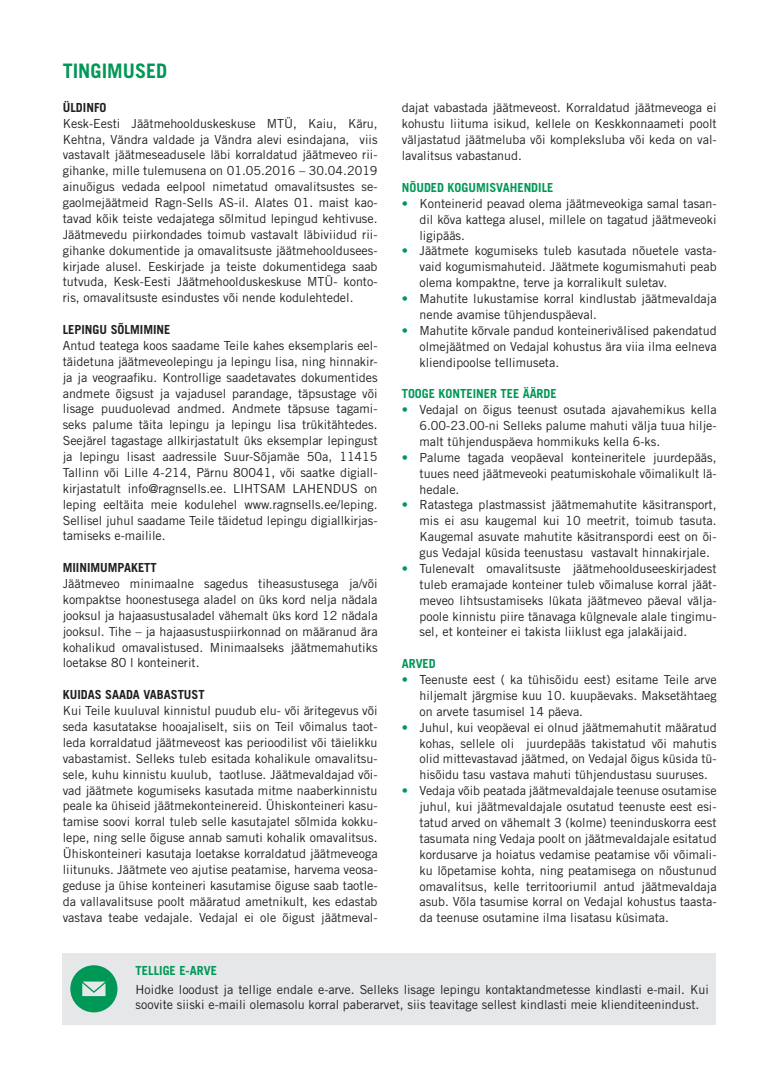
<style>
.page{position:relative;width:780px;height:1088px;background:#fff}
.page>*{position:absolute;margin:0;border:0;box-sizing:border-box;transform-origin:0 0}
.t1{font:700 20px "Trade Gothic";color:#009856}
.t2{font:12.5px/15.9px "Trade Gothic";color:#231f20;text-align:justify}
.t3{font:700 12.5px "Trade Gothic";color:#009856}
.t4{font:700 12.5px "Trade Gothic";color:#231f20}
.s1{color:#009856}
</style>
<div class="page">
<div style="left:63px;top:952px;width:653px;height:72px;background:#e6e7e9"></div>
<svg style="left:70px;top:965px;width:47px;height:47px"></svg>
<h1 class="t1" style="left:63px;top:59px;width:106px">TINGIMUSED</h1>
<p class="t4" style="left:63px;top:100px;width:45px">ÜLDINFO</p>
<p class="t2" style="left:63px;top:115px;width:316px">Kesk-Eesti Jäätmehoolduskeskuse MTÜ, Kaiu, Käru, Kehtna, Vändra valdade ja Vändra alevi esindajana, viis vastavalt jäätmeseadusele läbi korraldatud jäätmeveo rii&shy;gihanke, mille tulemusena on 01.05.2016 – 30.04.2019 ainuõigus vedada eelpool nimetatud omavalitsustes se&shy;gaolmejäätmeid Ragn-Sells AS-il. Alates 01. maist kao&shy;tavad kõik teiste vedajatega sõlmitud lepingud kehtivuse.<br>Jäätmevedu piirkondades toimub vastavalt läbiviidud rii&shy;gihanke dokumentide ja omavalitsuste jäätmehooldusees&shy;kirjade alusel. Eeskirjade ja teiste dokumentidega saab tutvuda, Kesk-Eesti Jäätmehoolduskeskuse MTÜ- konto&shy;ris, omavalitsuste esindustes või nende kodulehtedel.</p>
<p class="t4" style="left:63px;top:322px;width:109px">LEPINGU SÕLMIMINE</p>
<p class="t2" style="left:63px;top:337px;width:316px">Antud teatega koos saadame Teile kahes eksemplaris eel&shy;täidetuna jäätmeveolepingu ja lepingu lisa, ning hinnakir&shy;ja ja veograafiku. Kontrollige saadetavates dokumentides andmete õigsust ja vajadusel parandage, täpsustage või lisage puuduolevad andmed. Andmete täpsuse tagami&shy;seks palume täita lepingu ja lepingu lisa trükitähtedes.<br>Seejärel tagastage allkirjastatult üks eksemplar lepingust ja lepingu lisast aadressile Suur-Sõjamäe 50a, 11415<br>Tallinn või Lille 4-214, Pärnu 80041, või saatke digiall&shy;kirjastatult info@ragnsells.ee. LIHTSAM LAHENDUS on leping eeltäita meie kodulehel www.ragnsells.ee/leping.<br>Sellisel juhul saadame Teile täidetud lepingu digiallkirjas&shy;tamiseks e-mailile.</p>
<p class="t4" style="left:63px;top:560px;width:96px">MIINIMUMPAKETT</p>
<p class="t2" style="left:63px;top:575px;width:316px">Jäätmeveo minimaalne sagedus tiheasustusega ja/või kompaktse hoonestusega aladel on üks kord nelja nädala jooksul ja hajaasustusaladel vähemalt üks kord 12 nädala jooksul. Tihe – ja hajaasustuspiirkonnad on määranud ära kohalikud omavalistused. Minimaalseks jäätmemahutiks loetakse 80 l konteinerit.</p>
<p class="t4" style="left:63px;top:687px;width:143px">KUIDAS SAADA VABASTUST</p>
<p class="t2" style="left:63px;top:702px;width:316px">Kui Teile kuuluval kinnistul puudub elu- või äritegevus või seda kasutatakse hooajaliselt, siis on Teil võimalus taot&shy;leda korraldatud jäätmeveost kas perioodilist või täielikku vabastamist. Selleks tuleb esitada kohalikule omavalitsu&shy;sele, kuhu kinnistu kuulub, taotluse. Jäätmevaldajad või&shy;vad jäätmete kogumiseks kasutada mitme naaberkinnistu peale ka ühiseid jäätmekonteinereid. Ühiskonteineri kasu&shy;tamise soovi korral tuleb selle kasutajatel sõlmida kokku&shy;lepe, ning selle õiguse annab samuti kohalik omavalitsus.<br>Ühiskonteineri kasutaja loetakse korraldatud jäätmeveoga liitunuks. Jäätmete veo ajutise peatamise, harvema veosa&shy;geduse ja ühise konteineri kasutamise õiguse saab taotle&shy;da vallavalitsuse poolt määratud ametnikult, kes edastab vastava teabe vedajale. Vedajal ei ole õigust jäätmeval-</p>
<p class="t2" style="left:402px;top:100px;width:316px">dajat vabastada jäätmeveost. Korraldatud jäätmeveoga ei kohustu liituma isikud, kellele on Keskkonnaameti poolt väljastatud jäätmeluba või kompleksluba või keda on val&shy;lavalitsus vabastanud.</p>
<p class="t3" style="left:402px;top:180px;width:153px">NÕUDED KOGUMISVAHENDILE</p>
<p class="t2" style="left:419px;top:195px;width:298px;text-indent:-18px"><span class="s1">•</span> Konteinerid peavad olema jäätmeveokiga samal tasan&shy;dil kõva kattega alusel, millele on tagatud jäätmeveoki ligipääs.</p>
<p class="t2" style="left:419px;top:243px;width:298px;text-indent:-18px"><span class="s1">•</span> Jäätmete kogumiseks tuleb kasutada nõuetele vasta&shy;vaid kogumismahuteid. Jäätmete kogumismahuti peab olema kompaktne, terve ja korralikult suletav.</p>
<p class="t2" style="left:419px;top:290px;width:298px;text-indent:-18px"><span class="s1">•</span> Mahutite lukustamise korral kindlustab jäätmevaldaja nende avamise tühjenduspäeval.</p>
<p class="t2" style="left:419px;top:322px;width:298px;text-indent:-18px"><span class="s1">•</span> Mahutite kõrvale pandud konteinerivälised pakendatud olmejäätmed on Vedajal kohustus ära viia ilma eelneva kliendipoolse tellimuseta.</p>
<p class="t3" style="left:402px;top:386px;width:156px">TOOGE KONTEINER TEE ÄÄRDE</p>
<p class="t2" style="left:419px;top:402px;width:298px;text-indent:-18px"><span class="s1">•</span> Vedajal on õigus teenust osutada ajavahemikus kella 6.00-23.00-ni Selleks palume mahuti välja tuua hilje&shy;malt tühjenduspäeva hommikuks kella 6-ks.</p>
<p class="t2" style="left:419px;top:449px;width:298px;text-indent:-18px"><span class="s1">•</span> Palume tagada veopäeval konteineritele juurdepääs, tuues need jäätmeveoki peatumiskohale võimalikult lä&shy;hedale.</p>
<p class="t2" style="left:419px;top:497px;width:298px;text-indent:-18px"><span class="s1">•</span> Ratastega plastmassist jäätmemahutite käsitransport, mis ei asu kaugemal kui 10 meetrit, toimub tasuta.<br>Kaugemal asuvate mahutite käsitranspordi eest on õi&shy;gus Vedajal küsida teenustasu vastavalt hinnakirjale.</p>
<p class="t2" style="left:419px;top:560px;width:298px;text-indent:-18px"><span class="s1">•</span> Tulenevalt omavalitsuste jäätmehoolduseeskirjadest tuleb eramajade konteiner tuleb võimaluse korral jäät&shy;meveo lihtsustamiseks lükata jäätmeveo päeval välja&shy;poole kinnistu piire tänavaga külgnevale alale tingimu&shy;sel, et konteiner ei takista liiklust ega jalakäijaid.</p>
<p class="t3" style="left:402px;top:656px;width:36px">ARVED</p>
<p class="t2" style="left:419px;top:671px;width:298px;text-indent:-18px"><span class="s1">•</span> Teenuste eest ( ka tühisõidu eest) esitame Teile arve hiljemalt järgmise kuu 10. kuupäevaks. Maksetähtaeg on arvete tasumisel 14 päeva.</p>
<p class="t2" style="left:419px;top:719px;width:298px;text-indent:-18px"><span class="s1">•</span> Juhul, kui veopäeval ei olnud jäätmemahutit määratud kohas, sellele oli juurdepääs takistatud või mahutis olid mittevastavad jäätmed, on Vedajal õigus küsida tü&shy;hisõidu tasu vastava mahuti tühjendustasu suuruses.</p>
<p class="t2" style="left:419px;top:783px;width:298px;text-indent:-18px"><span class="s1">•</span> Vedaja võib peatada jäätmevaldajale teenuse osutamise juhul, kui jäätmevaldajale osutatud teenuste eest esi&shy;tatud arved on vähemalt 3 (kolme) teeninduskorra eest tasumata ning Vedaja poolt on jäätmevaldajale esitatud kordusarve ja hoiatus vedamise peatamise või võimali&shy;ku lõpetamise kohta, ning peatamisega on nõustunud omavalitsus, kelle territooriumil antud jäätmevaldaja asub. Võla tasumise korral on Vedajal kohustus taasta&shy;da teenuse osutamine ilma lisatasu küsimata.</p>
<p class="t3" style="left:136px;top:963px;width:83px">TELLIGE E-ARVE</p>
<p class="t2" style="left:136px;top:981px;width:574px;line-height:15px">Hoidke loodust ja tellige endale e-arve. Selleks lisage lepingu kontaktandmetesse kindlasti e-mail. Kui soovite siiski e-maili olemasolu korral paberarvet, siis teavitage sellest kindlasti meie klienditeenindust.</p>
</div>
